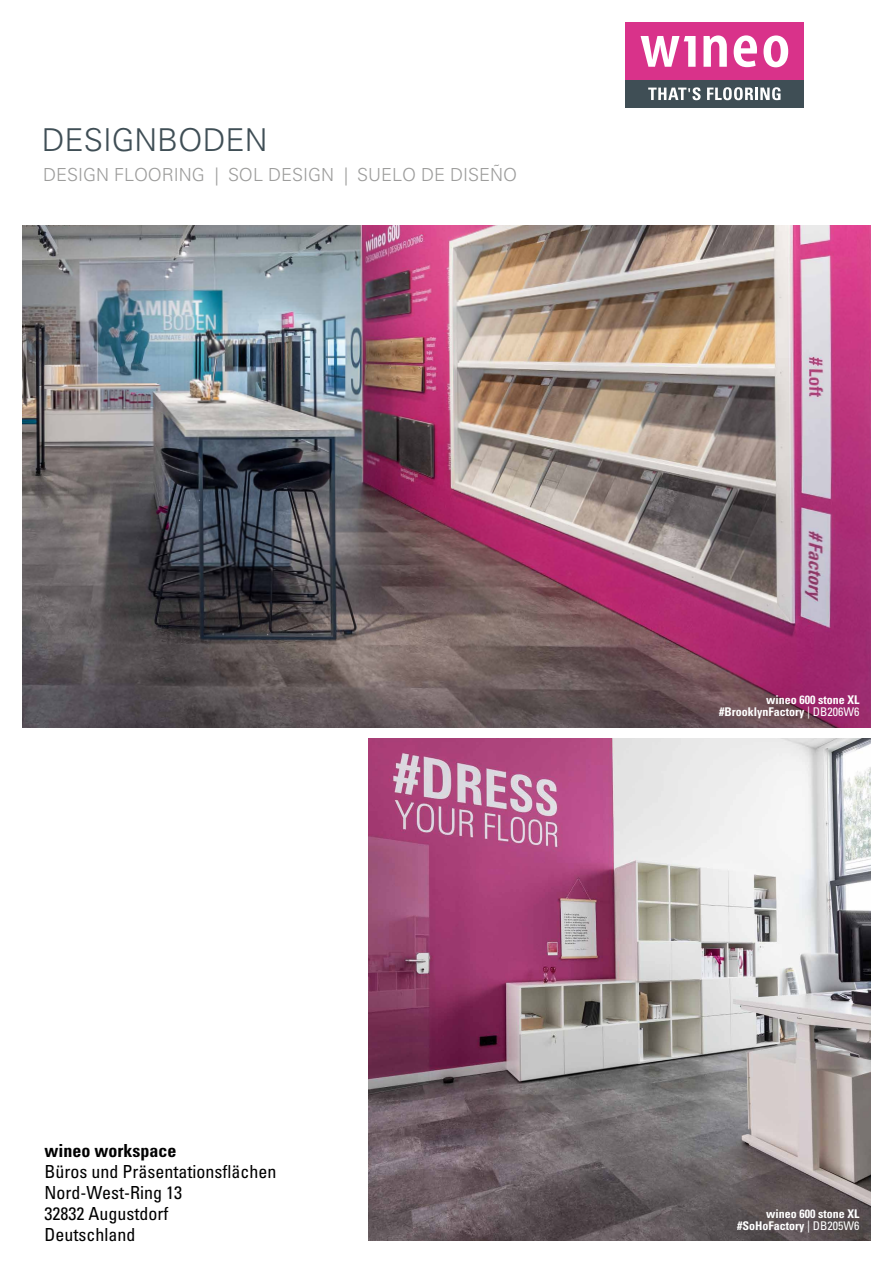
<style>
.page{position:relative;width:893px;height:1263px;background:#fff}
.page>*{position:absolute;margin:0;border:0;box-sizing:border-box;transform-origin:0 0}
.t1{font:300 31.5px "Univers LTCYR 45";color:#3f4e55}
.t2{font:condensed 18px/21px "Univers LTCYR 57";color:#000}
.t3{font:300 18px "Univers LTCYR 45";color:#9d9d9c}
.t4{font:18px "Univers LTCYR 67 Bold Cond";color:#000}
.t5{font:12px/12px "Univers LTCYR 67 Bold Cond";color:#fff;text-align:right}
.s1{font-family:"Univers LTCYR 57";font-stretch:condensed}
</style>
<div class="page">
<img style="left:368px;top:738px;width:503px;height:503px">
<img style="left:22px;top:225px;width:849px;height:502px">
<div style="left:625px;top:22px;width:179px;height:58px;background:#d9328a"></div>
<div style="left:625px;top:80px;width:179px;height:28px;background:#3f4e55"></div>
<svg style="left:734px;top:35px;width:23px;height:32px"></svg>
<svg style="left:763px;top:35px;width:25px;height:32px"></svg>
<svg style="left:641px;top:36px;width:55px;height:31px"></svg>
<svg style="left:703px;top:35px;width:24px;height:32px"></svg>
<svg style="left:707px;top:87px;width:73px;height:13px"></svg>
<svg style="left:648px;top:87px;width:53px;height:13px"></svg>
<h1 class="t1" style="left:42px;top:119px;width:227px">DESIGNBODEN</h1>
<h2 class="t3" style="left:43px;top:162px;width:476px">DESIGN FLOORING | SOL DESIGN | SUELO DE DISEÑO</h2>
<h2 class="t4" style="left:45px;top:1139px;width:133px">wineo workspace</h2>
<h2 class="t2" style="left:45px;top:1160px;width:233px">Büros und Präsentationsflächen<br>Nord-West-Ring 13<br>32832 Augustdorf<br>Deutschland</h2>
<p class="t5" style="left:719px;top:694px;width:142px">wineo 600 stone XL #BrooklynFactory <span class="s1">| DB206W6</span></p>
<p class="t5" style="left:737px;top:1207px;width:124px">wineo 600 stone XL #SoHoFactory <span class="s1">| DB205W6</span></p>
</div>
